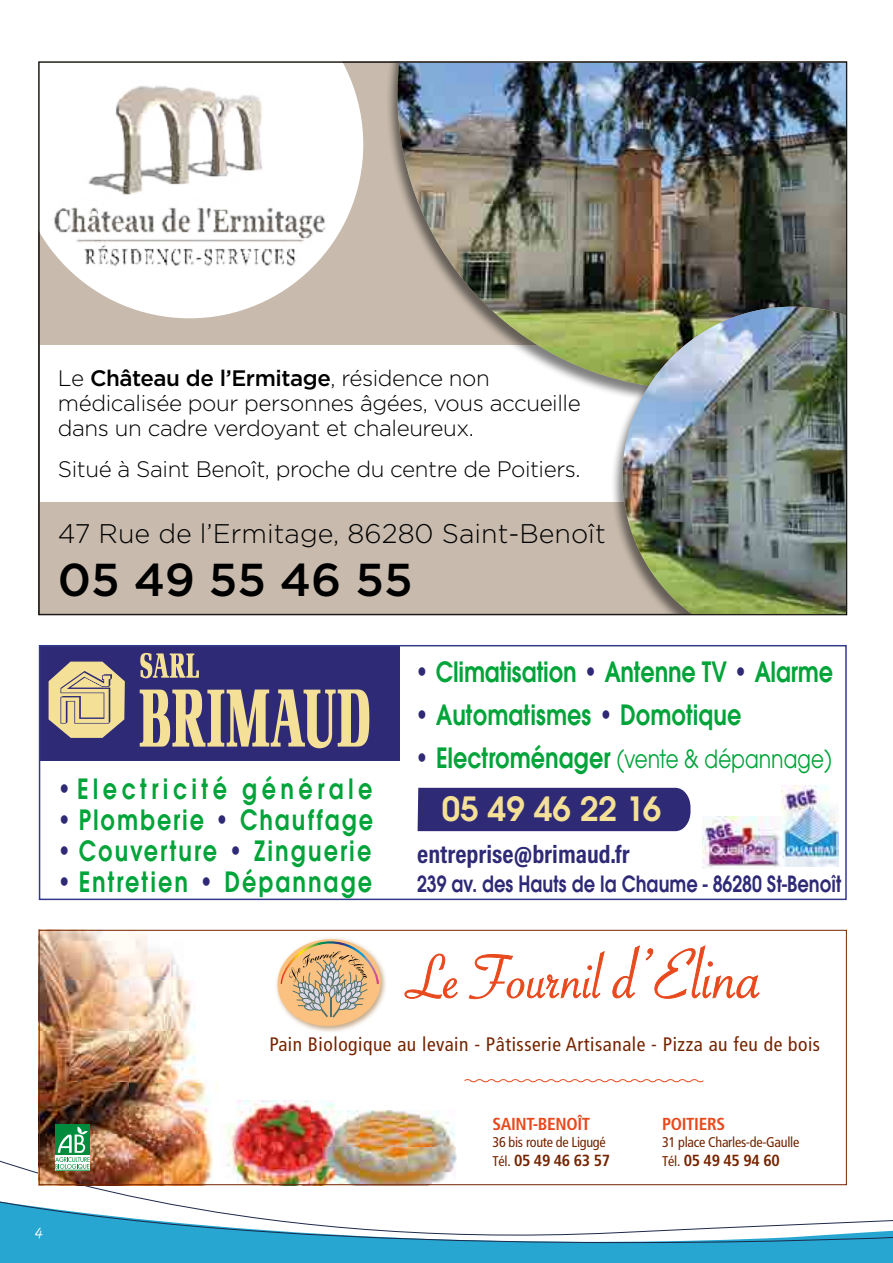
<style>
.page{position:relative;width:893px;height:1263px;background:#fff}
.page>*{position:absolute;margin:0;border:0;box-sizing:border-box;transform-origin:0 0}
.t1{font:66.3px "Savoye Let Plain";color:#e8491d}
.t2{font:500 46.05px "Gotham";color:#000}
.t3{font:600 36.9px "Avant Garde ITC";color:#f5e097}
.t4{font:600 30.75px "Avant Garde ITC";letter-spacing:.075em;color:#00a439;scale:.8 1}
.t5{font:600 30.75px "Avant Garde ITC";letter-spacing:-.01em;color:#00a439;scale:.8 1}
.t6{font:600 30.75px "Avant Garde ITC";color:#00a439;scale:.8 1}
.t7{font:600 30.75px "Avant Garde ITC";letter-spacing:.18em;color:#00a439;scale:.8 1}
.t8{font:27.75px "Avant Garde ITC";color:#00a439;scale:.8 1}
.t9{font:300 26.85px "Gotham";color:#000}
.t10{font:25.5px "Acumin Variable Concept";color:#2e2a75}
.t11{font:600 24.6px/29.2px "Avant Garde ITC";color:#2e2a76;scale:.8 1}
.t12{font:300 22.35px/25.2px "Gotham";letter-spacing:-.02em;color:#000}
.t13{font:condensed 19.5px "Frutiger";letter-spacing:.03em;color:#752400}
.t14{font:700 condensed 17.4px "Frutiger";letter-spacing:-.02em;color:#e8491d}
.t15{font:700 condensed 16.05px "Frutiger";letter-spacing:-.02em;color:#752400}
.t16{font:15px "Black Jack";color:#fff}
.t17{font:condensed 14.1px "Frutiger";letter-spacing:-.02em;color:#752400}
.s1{font-weight:500}
.s2{color:#2e2a76}
.s3{font-weight:600;font-size:30.75px;color:#2e2a76}
.s4{font-weight:600;font-size:30.75px}
.s5{font-size:74.55px}
.s6{font-weight:400;font-size:14.1px}
</style>
<div class="page">
<svg style="left:0;top:1146px;width:893px;height:117px"></svg>
<div style="left:39px;top:62px;width:808px;height:283px;background:#c8bbad"></div>
<div style="left:39px;top:502px;width:808px;height:113px;background:#c8bbad"></div>
<div style="left:385px;top:62px;width:462px;height:344px;background:#000;opacity:.5"></div>
<img style="left:397px;top:64px;width:448px;height:325px">
<svg style="left:41px;top:64px;width:322px;height:254px;fill:#fff"></svg>
<img style="left:49px;top:79px;width:281px;height:188px">
<div style="left:610px;top:307px;width:237px;height:308px;background:#000;opacity:.5"></div>
<img style="left:622px;top:307px;width:223px;height:306px">
<div style="left:40px;top:646px;width:360px;height:115px;background:#2e2a76"></div>
<svg style="left:140px;top:653px;width:59px;height:25px"></svg>
<svg style="left:140px;top:689px;width:229px;height:59px"></svg>
<svg style="left:48px;top:661px;width:77px;height:77px"></svg>
<div style="left:418px;top:788px;width:272px;height:43px;background:#2e2a76"></div>
<div style="left:39px;top:645px;width:808px;height:255px;border:2px solid #35398e"></div>
<img style="left:782px;top:785px;width:57px;height:81px">
<img style="left:703px;top:816px;width:79px;height:52px">
<div style="left:39px;top:930px;width:808px;height:255px;background:#fff"></div>
<img style="left:41px;top:932px;width:177px;height:202px">
<img style="left:41px;top:1134px;width:172px;height:49px">
<img style="left:309px;top:970px;width:77px;height:62px">
<svg style="left:276px;top:938px;width:107px;height:90px"></svg>
<img style="left:225px;top:1100px;width:110px;height:42px">
<img style="left:219px;top:1142px;width:104px;height:41px">
<img style="left:213px;top:1100px;width:5px;height:34px">
<img style="left:323px;top:1110px;width:134px;height:73px">
<svg style="left:404px;top:953px;width:54px;height:46px"></svg>
<svg style="left:468px;top:951px;width:137px;height:48px"></svg>
<svg style="left:612px;top:945px;width:148px;height:54px"></svg>
<div style="left:55px;top:1125px;width:35px;height:45px;background:#b2dcc4"></div>
<div style="left:55px;top:1125px;width:35px;height:30px;background:#008c3c"></div>
<svg style="left:55px;top:1126px;width:35px;height:43px"></svg>
<hr style="left:55px;top:1170px;width:35px;height:1px;background:#008c3c">
<svg style="left:464px;top:1079px;width:240px;height:4px"></svg>
<div style="left:39px;top:930px;width:808px;height:255px;border:1px solid #752400"></div>
<p class="t12" style="left:58px;top:364px;width:524px">Le <span class="s1">Château de l’Ermitage</span>, résidence non médicalisée pour personnes âgées, vous accueille dans un cadre verdoyant et chaleureux.</p>
<p class="t12" style="left:58px;top:456px;width:524px">Situé à Saint Benoît, proche du centre de Poitiers.</p>
<p class="t9" style="left:58px;top:517px;width:549px">47 Rue de l’Ermitage, 86280 Saint-Benoît</p>
<h2 class="t2" style="left:58px;top:550px;width:356px">05 49 55 46 55</h2>
<h3 class="t7" style="left:56px;top:771px;width:397px"><span class="s2">•</span>Electricité générale</h3>
<h3 class="t4" style="left:56px;top:802px;width:398px"><span class="s2">•</span> Plomberie <span class="s2">•</span> Chauffage</h3>
<h3 class="t4" style="left:56px;top:832px;width:395px"><span class="s2">•</span> Couverture <span class="s2">•</span> Zinguerie</h3>
<h3 class="t4" style="left:56px;top:863px;width:396px"><span class="s2">•</span> Entretien <span class="s2">•</span> Dépannage</h3>
<h3 class="t5" style="left:414px;top:654px;width:526px"><span class="s2">•</span> Climatisation <span class="s2">•</span> Antenne TV <span class="s2">•</span> Alarme</h3>
<h3 class="t6" style="left:414px;top:697px;width:411px"><span class="s2">•</span> Automatismes <span class="s2">•</span> Domotique</h3>
<p class="t8" style="left:414px;top:743px;width:524px"><span class="s3">•</span> <span class="s4">Electroménager</span> (vente &amp; dépannage)</p>
<h3 class="t3" style="left:442px;top:787px;width:221px">05 49 46 22 16</h3>
<p class="t10" style="left:417px;top:836px;width:214px">entreprise@brimaud.fr</p>
<p class="t11" style="left:417px;top:840px;width:532px">brimaud@orange.fr<br>239 av. des Hauts de la Chaume - 86280 St-Benoît</p>
<h1 class="t1" style="left:406px;top:933px;width:358px">Le Fournil <span class="s5">d’Elina</span></h1>
<p class="t13" style="left:269px;top:1033px;width:552px">Pain Biologique au levain - Pâtisserie Artisanale - Pizza au feu de bois</p>
<p class="t14" style="left:492px;top:1114px;width:99px">SAINT-BENOÎT</p>
<p class="t17" style="left:492px;top:1134px;width:115px">36 bis route de Ligugé</p>
<p class="t15" style="left:492px;top:1151px;width:119px"><span class="s6">Tél.</span> 05 49 46 63 57</p>
<p class="t14" style="left:662px;top:1114px;width:64px">POITIERS</p>
<p class="t17" style="left:662px;top:1134px;width:139px">31 place Charles-de-Gaulle</p>
<p class="t15" style="left:662px;top:1151px;width:119px"><span class="s6">Tél.</span> 05 49 45 94 60</p>
<p class="t16" style="left:35px;top:1223px;width:10px">4</p>
</div>
